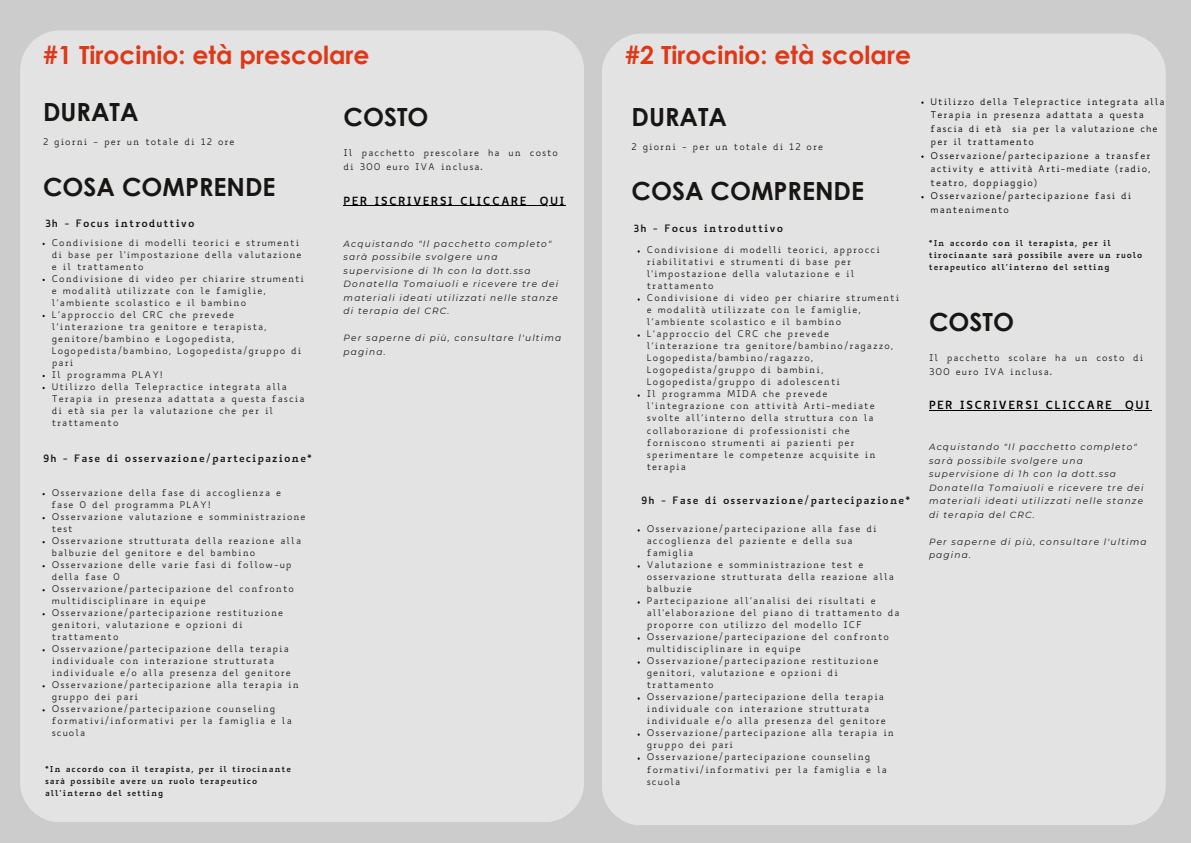
<style>
.page{position:relative;width:1191px;height:843px;background:#fff}
.page>*{position:absolute;margin:0;border:0;box-sizing:border-box;transform-origin:0 0}
.t1{font:700 25px "Century Gothic";color:#171615}
.t2{font:700 25px "Century Gothic";color:#dd3818}
.t3{font:700 11px "Biancoenero";letter-spacing:.105em;color:#000}
.t4{font:700 10px "Biancoenero";letter-spacing:.105em;color:#171615}
.t5{font:9px/12px "Biancoenero";letter-spacing:.11em;color:#171615}
.t6{font:italic 9px/13.5px "Montserrat";letter-spacing:.13em;color:#171615}
.t7{font:9px/13.5px "Biancoenero";letter-spacing:.105em;color:#000}
.t8{font:700 8px/12px "Biancoenero";letter-spacing:.105em;color:#171615}
</style>
<div class="page">
<div style="left:0;top:0;width:1190px;height:842px;background:#cbcccb"></div>
<div style="left:20px;top:30px;width:564px;height:791px;background:#e3e3e3;border-radius:40px"></div>
<div style="left:601px;top:34px;width:564px;height:790px;background:#e3e3e3;border-radius:40px"></div>
<hr style="left:343px;top:205px;width:184px;height:1px;background:#000">
<svg style="left:527px;top:205px;width:38px;height:1px"></svg>
<hr style="left:928px;top:410px;width:185px;height:1px;background:#000">
<svg style="left:1113px;top:410px;width:37px;height:1px"></svg>
<p class="t2" style="left:43px;top:39px;width:328px">#1 Tirocinio: età prescolare</p>
<p class="t1" style="left:43px;top:96px;width:97px">DURATA</p>
<h1 class="t5" style="left:43px;top:137px;width:193px">2 giorni - per un totale di 12 ore</h1>
<h2 class="t1" style="left:43px;top:171px;width:234px">COSA COMPRENDE</h2>
<h5 class="t4" style="left:45px;top:220px;width:151px">3h - Focus introduttivo</h5>
<h1 class="t5" style="left:52px;top:238px;width:251px">Condivisione di modelli teorici e strumenti di base per l'impostazione della valutazione e il trattamento</h1>
<h1 class="t5" style="left:52px;top:274px;width:254px">Condivisione di video per chiarire strumenti e modalità utilizzate con le famiglie, l’ambiente scolastico e il bambino</h1>
<h5 class="t5" style="left:52px;top:310px;width:251px">L’approccio del CRC che prevede l’interazione tra genitore e terapista, genitore/bambino e Logopedista,<br>Logopedista/bambino, Logopedista/gruppo di pari</h5>
<h3 class="t5" style="left:52px;top:370px;width:112px">Il programma PLAY!</h3>
<h4 class="t5" style="left:52px;top:382px;width:254px">Utilizzo della Telepractice integrata alla Terapia in presenza adattata a questa fascia di età sia per la valutazione che per il trattamento</h4>
<h1 class="t4" style="left:43px;top:454px;width:271px">9h - Fase di osservazione/partecipazione*</h1>
<p class="t5" style="left:52px;top:488px;width:231px">Osservazione della fase di accoglienza e</p>
<p class="t5" style="left:51px;top:500px;width:160px">fase 0 del programma PLAY!</p>
<p class="t5" style="left:52px;top:512px;width:255px">Osservazione valutazione e somministrazione test</p>
<h5 class="t5" style="left:52px;top:536px;width:251px">Osservazione strutturata della reazione alla balbuzie del genitore e del bambino</h5>
<h5 class="t5" style="left:52px;top:560px;width:241px">Osservazione delle varie fasi di follow-up della fase 0</h5>
<h4 class="t5" style="left:52px;top:584px;width:243px">Osservazione/partecipazione del confronto multidisciplinare in equipe</h4>
<p class="t5" style="left:52px;top:608px;width:233px">Osservazione/partecipazione restituzione genitori, valutazione e opzioni di trattamento</p>
<h5 class="t5" style="left:52px;top:644px;width:240px">Osservazione/partecipazione della terapia individuale con interazione strutturata individuale e/o alla presenza del genitore</h5>
<p class="t5" style="left:52px;top:680px;width:249px">Osservazione/partecipazione alla terapia in gruppo dei pari</p>
<p class="t5" style="left:52px;top:704px;width:241px">Osservazione/partecipazione counseling formativi/informativi per la famiglia e la scuola</p>
<p class="t8" style="left:45px;top:763px;width:247px">*In accordo con il terapista, per il tirocinante sarà possibile avere un ruolo terapeutico all’interno del setting</p>
<p class="t1" style="left:343px;top:100px;width:86px">COSTO</p>
<p class="t5" style="left:343px;top:147px;width:216px;line-height:13.5px">Il pacchetto prescolare ha un costo di 300 euro IVA inclusa.</p>
<p class="t3" style="left:343px;top:196px;width:184px">PER ISCRIVERSI CLICCARE</p>
<p class="t3" style="left:539px;top:196px;width:26px">QUI</p>
<p class="t6" style="left:343px;top:237px;width:216px">Acquistando "Il pacchetto completo" sarà possibile svolgere una supervisione di 1h con la dott.ssa Donatella Tomaiuoli e ricevere tre dei materiali ideati utilizzati nelle stanze di terapia del CRC.</p>
<p class="t6" style="left:343px;top:331px;width:219px">Per saperne di più, consultare l'ultima pagina.</p>
<h2 class="t2" style="left:625px;top:39px;width:287px">#2 Tirocinio: età scolare</h2>
<p class="t1" style="left:631px;top:100px;width:97px">DURATA</p>
<h5 class="t5" style="left:631px;top:141px;width:193px">2 giorni - per un totale di 12 ore</h5>
<p class="t1" style="left:631px;top:175px;width:234px">COSA COMPRENDE</p>
<h1 class="t4" style="left:633px;top:224px;width:151px">3h - Focus introduttivo</h1>
<h4 class="t5" style="left:646px;top:245px;width:234px">Condivisione di modelli teorici, approcci riabilitativi e strumenti di base per l'impostazione della valutazione e il trattamento</h4>
<p class="t5" style="left:646px;top:293px;width:254px">Condivisione di video per chiarire strumenti e modalità utilizzate con le famiglie, l’ambiente scolastico e il bambino</p>
<p class="t5" style="left:646px;top:329px;width:248px">L’approccio del CRC che prevede l’interazione tra genitore/bambino/ragazzo, Logopedista/bambino/ragazzo, Logopedista/gruppo di bambini, Logopedista/gruppo di adolescenti</p>
<p class="t5" style="left:646px;top:389px;width:230px">Il programma MIDA che prevede l’integrazione con attività Arti-mediate svolte all’interno della struttura con la collaborazione di professionisti che forniscono strumenti ai pazienti per sperimentare le competenze acquisite in terapia</p>
<p class="t4" style="left:641px;top:496px;width:271px">9h - Fase di osservazione/partecipazione*</p>
<p class="t5" style="left:646px;top:524px;width:231px">Osservazione/partecipazione alla fase di accoglienza del paziente e della sua famiglia</p>
<p class="t5" style="left:646px;top:560px;width:248px">Valutazione e somministrazione test e osservazione strutturata della reazione alla balbuzie</p>
<p class="t5" style="left:646px;top:596px;width:254px">Partecipazione all’analisi dei risultati e all'elaborazione del piano di trattamento da proporre con utilizzo del modello ICF</p>
<p class="t5" style="left:646px;top:632px;width:243px">Osservazione/partecipazione del confronto multidisciplinare in equipe</p>
<p class="t5" style="left:646px;top:656px;width:233px">Osservazione/partecipazione restituzione genitori, valutazione e opzioni di trattamento</p>
<p class="t5" style="left:646px;top:692px;width:240px">Osservazione/partecipazione della terapia individuale con interazione strutturata individuale e/o alla presenza del genitore</p>
<p class="t5" style="left:646px;top:728px;width:249px">Osservazione/partecipazione alla terapia in gruppo dei pari</p>
<h1 class="t5" style="left:646px;top:752px;width:241px">Osservazione/partecipazione counseling formativi/informativi per la famiglia e la scuola</h1>
<h5 class="t7" style="left:930px;top:96px;width:235px">Utilizzo della Telepractice integrata alla Terapia in presenza adattata a questa fascia di età sia per la valutazione che per il trattamento</h5>
<h3 class="t7" style="left:930px;top:150px;width:221px;text-align:justify">Osservazione/partecipazione a transfer activity e attività Arti-mediate (radio, teatro, doppiaggio)</h3>
<h5 class="t7" style="left:930px;top:190px;width:202px">Osservazione/partecipazione fasi di mantenimento</h5>
<h5 class="t8" style="left:928px;top:238px;width:215px">*In accordo con il terapista, per il tirocinante sarà possibile avere un ruolo terapeutico all’interno del setting</h5>
<p class="t1" style="left:928px;top:305px;width:86px">COSTO</p>
<h4 class="t5" style="left:928px;top:352px;width:216px;line-height:13.5px">Il pacchetto scolare ha un costo di<br>300 euro IVA inclusa.</h4>
<p class="t3" style="left:928px;top:401px;width:184px">PER ISCRIVERSI CLICCARE</p>
<p class="t3" style="left:1124px;top:401px;width:26px">QUI</p>
<p class="t6" style="left:928px;top:440px;width:216px">Acquistando "Il pacchetto completo" sarà possibile svolgere una supervisione di 1h con la dott.ssa Donatella Tomaiuoli e ricevere tre dei materiali ideati utilizzati nelle stanze di terapia del CRC.</p>
<p class="t6" style="left:928px;top:534px;width:219px">Per saperne di più, consultare l'ultima pagina.</p>
</div>
